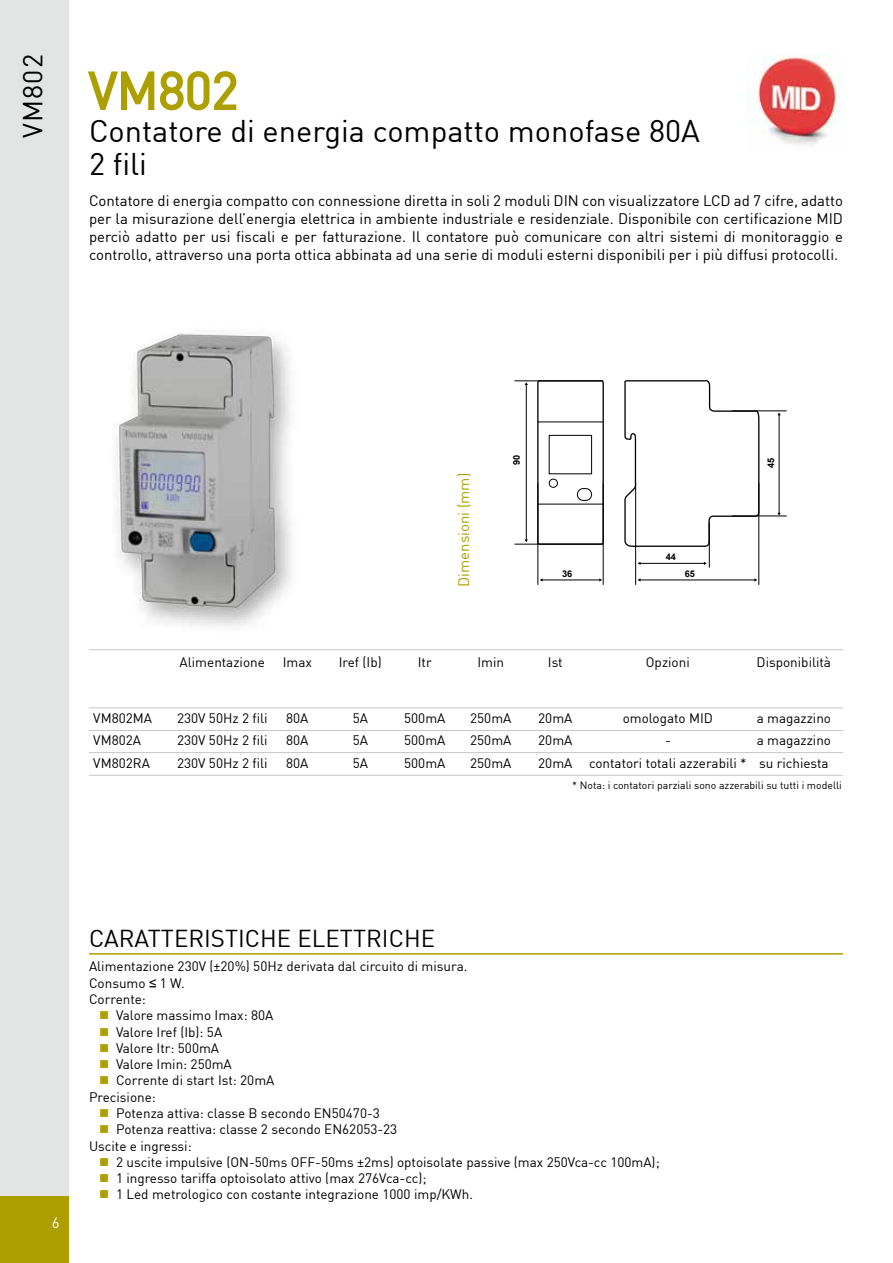
<style>
.page{position:relative;width:893px;height:1263px;background:#fff}
.page>*{position:absolute;margin:0;border:0;box-sizing:border-box;transform-origin:0 0}
.t1{font:51px "DIN";color:#ad9f00}
.t2{font:30.75px/33px "DIN";color:#000}
.t3{font:27px "DIN";letter-spacing:.05em;color:#000}
.t4{font:24px "DIN";color:#000}
.t5{font:15px/18px "DIN";color:#000;text-align:justify}
.t6{font:15px "DIN";color:#ad9f00}
.t7{font:15px "DIN";color:#fff}
.t8{font:13.5px "DIN";color:#000}
.t9{font:10.5px "DIN";color:#000}
.t10{font:700 9.15px "Arial";color:#000}
.s1{font-family:"Arial"}
</style>
<div class="page">
<div style="left:0;top:0;width:68px;height:1263px;background:#e3e4e4"></div>
<div style="left:0;top:1196px;width:68px;height:67px;background:#ad9f00"></div>
<svg style="left:88px;top:71px;width:149px;height:40px"></svg>
<hr style="left:89px;top:730px;width:754px;height:1px;background:#c6c7c8">
<hr style="left:89px;top:775px;width:754px;height:1px;background:#c6c7c8">
<hr style="left:89px;top:707px;width:754px;height:1px;background:#c6c7c8">
<hr style="left:89px;top:752px;width:754px;height:1px;background:#c6c7c8">
<hr style="left:89px;top:649px;width:754px;height:1px;background:#c6c7c8">
<hr style="left:89px;top:953px;width:754px;height:1px;background:#ad9f00">
<div style="left:537px;top:380px;width:67px;height:165px;border:1px solid #000;border-radius:2px"></div>
<hr style="left:538px;top:421px;width:65px;height:1px;background:#000">
<hr style="left:514px;top:381px;width:89px;height:1px;background:#000">
<hr style="left:514px;top:544px;width:89px;height:1px;background:#000">
<hr style="left:732px;top:411px;width:55px;height:1px;background:#000">
<hr style="left:732px;top:516px;width:55px;height:1px;background:#000">
<hr style="left:542px;top:580px;width:58px;height:1px;background:#000">
<hr style="left:640px;top:580px;width:115px;height:1px;background:#000">
<hr style="left:526px;top:384px;width:1px;height:156px;background:#000">
<hr style="left:779px;top:415px;width:1px;height:98px;background:#000">
<hr style="left:603px;top:483px;width:1px;height:102px;background:#000">
<hr style="left:635px;top:483px;width:1px;height:102px;background:#000">
<hr style="left:709px;top:522px;width:1px;height:45px;background:#000">
<hr style="left:759px;top:483px;width:1px;height:102px;background:#000">
<hr style="left:538px;top:483px;width:1px;height:102px;background:#000">
<hr style="left:538px;top:504px;width:65px;height:1px;background:#000">
<div style="left:549px;top:435px;width:43px;height:39px;border:1px solid #000"></div>
<div style="left:549px;top:479px;width:9px;height:9px;border:1px solid #000;border-radius:50%"></div>
<div style="left:577px;top:488px;width:15px;height:13px;border:1px solid #000;border-radius:6px"></div>
<svg style="left:624px;top:380px;width:136px;height:186px"></svg>
<img style="left:748px;top:54px;width:90px;height:91px">
<img style="left:114px;top:333px;width:177px;height:294px">
<h3 class="t3" style="left:16px;top:138px;width:86px;rotate:-90deg">VM802</h3>
<h1 class="t1" style="left:89px;top:59px;width:151px">VM802</h1>
<h2 class="t2" style="left:89px;top:114px;width:612px">Contatore di energia compatto monofase 80A<br>2 fili</h2>
<p class="t5" style="left:89px;top:191px;width:755px">Contatore di energia compatto con connessione diretta in soli 2 moduli DIN con visualizzatore LCD ad 7 cifre, adatto per la misurazione dell’energia elettrica in ambiente industriale e residenziale. Disponibile con certificazione MID perciò adatto per usi fiscali e per fatturazione. Il contatore può comunicare con altri sistemi di monitoraggio e controllo, attraverso una porta ottica abbinata ad una serie di moduli esterni disponibili per i più diffusi protocolli.</p>
<p class="t6" style="left:454px;top:587px;width:115px;rotate:-90deg">Dimensioni (mm)</p>
<p class="t10" style="left:511px;top:465px;width:12px;rotate:-90deg">90</p>
<p class="t10" style="left:765px;top:468px;width:12px;rotate:-90deg">45</p>
<p class="t10" style="left:666px;top:551px;width:12px">44</p>
<p class="t10" style="left:562px;top:568px;width:12px">36</p>
<p class="t10" style="left:685px;top:568px;width:12px">65</p>
<p class="t8" style="left:180px;top:654px;width:87px">Alimentazione</p>
<p class="t8" style="left:283px;top:654px;width:31px">Imax</p>
<p class="t8" style="left:339px;top:654px;width:44px">Iref (Ib)</p>
<p class="t8" style="left:418px;top:654px;width:15px">Itr</p>
<p class="t8" style="left:477px;top:654px;width:28px">Imin</p>
<p class="t8" style="left:548px;top:654px;width:16px">Ist</p>
<p class="t8" style="left:646px;top:654px;width:45px">Opzioni</p>
<p class="t8" style="left:757px;top:654px;width:76px">Disponibilità</p>
<p class="t8" style="left:93px;top:710px;width:60px">VM802MA</p>
<p class="t8" style="left:177px;top:710px;width:92px">230V 50Hz 2 fili</p>
<p class="t8" style="left:286px;top:710px;width:24px">80A</p>
<p class="t8" style="left:353px;top:710px;width:17px">5A</p>
<p class="t8" style="left:404px;top:710px;width:43px">500mA</p>
<p class="t8" style="left:470px;top:710px;width:43px">250mA</p>
<p class="t8" style="left:538px;top:710px;width:36px">20mA</p>
<p class="t8" style="left:623px;top:710px;width:92px">omologato MID</p>
<p class="t8" style="left:757px;top:710px;width:76px">a magazzino</p>
<p class="t8" style="left:93px;top:732px;width:49px">VM802A</p>
<p class="t8" style="left:177px;top:732px;width:92px">230V 50Hz 2 fili</p>
<p class="t8" style="left:286px;top:732px;width:24px">80A</p>
<p class="t8" style="left:353px;top:732px;width:17px">5A</p>
<p class="t8" style="left:404px;top:732px;width:43px">500mA</p>
<p class="t8" style="left:470px;top:732px;width:43px">250mA</p>
<p class="t8" style="left:538px;top:732px;width:36px">20mA</p>
<p class="t8" style="left:665px;top:732px;width:7px">-</p>
<p class="t8" style="left:757px;top:732px;width:76px">a magazzino</p>
<p class="t8" style="left:93px;top:755px;width:58px">VM802RA</p>
<p class="t8" style="left:177px;top:755px;width:92px">230V 50Hz 2 fili</p>
<p class="t8" style="left:286px;top:755px;width:24px">80A</p>
<p class="t8" style="left:353px;top:755px;width:17px">5A</p>
<p class="t8" style="left:404px;top:755px;width:43px">500mA</p>
<p class="t8" style="left:470px;top:755px;width:43px">250mA</p>
<p class="t8" style="left:538px;top:755px;width:292px">20mA contatori totali azzerabili * su richiesta</p>
<p class="t9" style="left:572px;top:779px;width:271px">* Nota: i contatori parziali sono azzerabili su tutti i modelli</p>
<p class="t7" style="left:52px;top:1213px;width:9px">6</p>
<h3 class="t4" style="left:89px;top:923px;width:348px">CARATTERISTICHE ELETTRICHE</h3>
<p class="t8" style="left:89px;top:958px;width:380px">Alimentazione 230V (±20%) 50Hz derivata dal circuito di misura.</p>
<p class="t8" style="left:89px;top:974px;width:97px">Consumo <span class="s1">≤</span> 1 W.</p>
<p class="t8" style="left:89px;top:991px;width:58px">Corrente:</p>
<p class="t8" style="left:116px;top:1007px;width:159px">Valore massimo Imax: 80A</p>
<p class="t8" style="left:116px;top:1023px;width:108px">Valore Iref (Ib): 5A</p>
<p class="t8" style="left:116px;top:1039px;width:105px">Valore Itr: 500mA</p>
<p class="t8" style="left:116px;top:1055px;width:117px">Valore Imin: 250mA</p>
<p class="t8" style="left:116px;top:1072px;width:160px">Corrente di start Ist: 20mA</p>
<p class="t8" style="left:89px;top:1088px;width:68px">Precisione:</p>
<p class="t8" style="left:116px;top:1104px;width:265px">Potenza attiva: classe B secondo EN50470-3</p>
<p class="t8" style="left:116px;top:1121px;width:283px">Potenza reattiva: classe 2 secondo EN62053-23</p>
<p class="t8" style="left:89px;top:1137px;width:104px">Uscite e ingressi:</p>
<p class="t8" style="left:116px;top:1153px;width:545px">2 uscite impulsive (ON-50ms OFF-50ms ±2ms) optoisolate passive (max 250Vca-cc 100mA);</p>
<p class="t8" style="left:116px;top:1169px;width:312px">1 ingresso tariffa optoisolato attivo (max 276Vca-cc);</p>
<p class="t8" style="left:116px;top:1186px;width:358px">1 Led metrologico con costante integrazione 1000 imp/KWh.</p>
</div>
